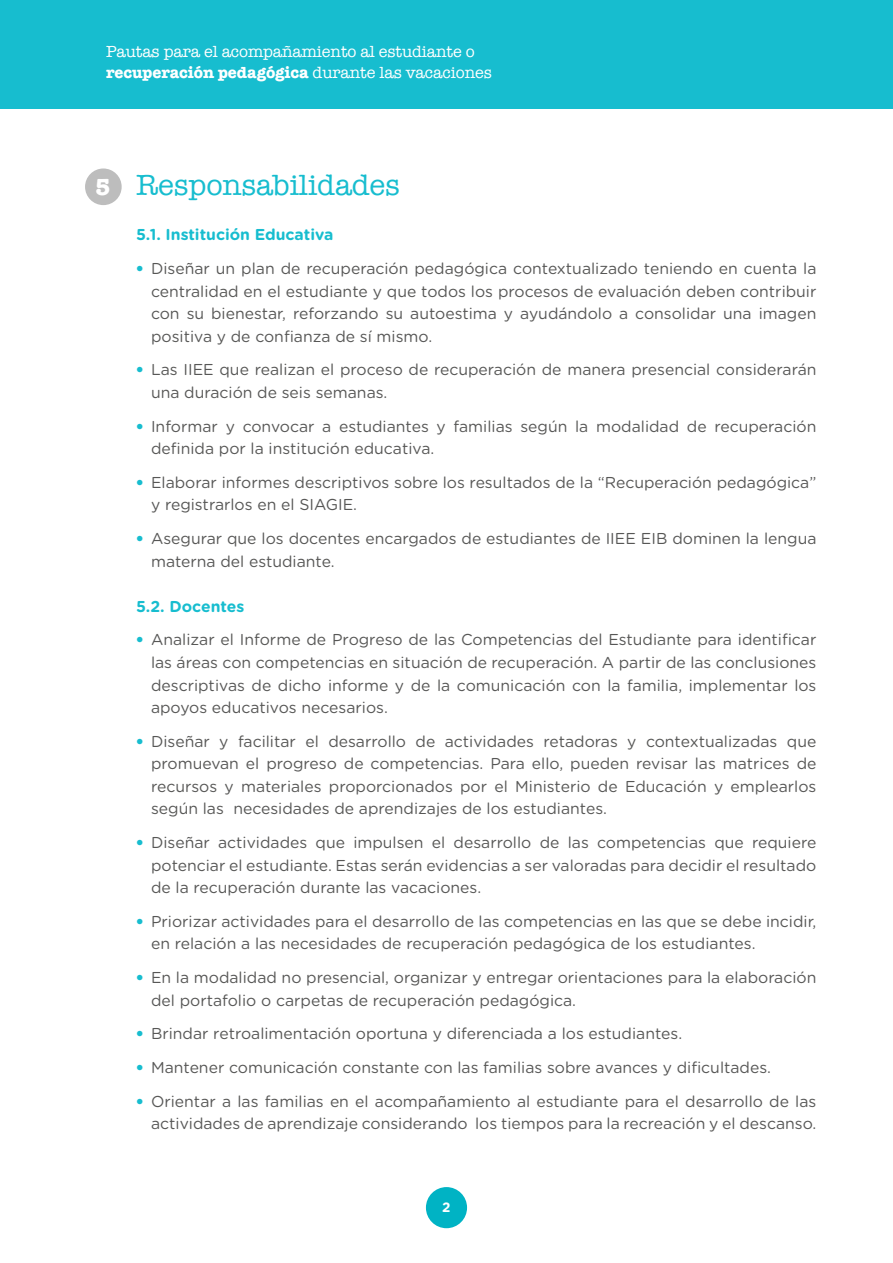
<style>
.page{position:relative;width:893px;height:1263px;background:#fff}
.page>*{position:absolute;margin:0;border:0;box-sizing:border-box;transform-origin:0 0}
.t1{font:30px "American Typewriter";letter-spacing:-.005em;color:#17bdcf}
.t2{font:16.5px/21px "American Typewriter";letter-spacing:-.005em;color:#fff}
.t3{font:15.75px/22.5px "Gotham Rounded";color:#575756}
.t4{font:700 13.5px "Gotham Rounded";color:#fff}
.s1{font-weight:700}
.s2{font-weight:700;font-size:24px;color:#fff}
.s3{font-weight:700;color:#17bdcf}
.s4{font-family:"Museo Sans Rounded 300";color:#17bdcf}
</style>
<div class="page">
<div style="left:0;top:0;width:893px;height:108px;background:#17bdcf"></div>
<div style="left:426px;top:1187px;width:41px;height:41px;background:#00b3c4;border-radius:50%"></div>
<div style="left:85px;top:168px;width:37px;height:37px;background:#bdbdbd;border-radius:50%"></div>
<p class="t2" style="left:106px;top:41px;width:387px">Pautas para el acompañamiento al estudiante o <span class="s1">recuperación pedagógica</span> durante las vacaciones</p>
<h1 class="t1" style="left:95px;top:162px;width:306px"><span class="s2">5</span> Responsabilidades</h1>
<p class="t3" style="left:136px;top:217px;width:682px;line-height:33.8px"><span class="s3">5.1. Institución Educativa<br></span><span class="s4">∞</span> Diseñar un plan de recuperación pedagógica contextualizado teniendo en cuenta la</p>
<p class="t3" style="left:151px;top:279px;width:667px;text-align:justify">centralidad en el estudiante y que todos los procesos de evaluación deben contribuir con su bienestar, reforzando su autoestima y ayudándolo a consolidar una imagen positiva y de confianza de sí mismo.</p>
<p class="t3" style="left:151px;top:358px;width:667px;text-indent:-15px"><span class="s4">∞</span> Las IIEE que realizan el proceso de recuperación de manera presencial considerarán una duración de seis semanas.</p>
<p class="t3" style="left:151px;top:414px;width:667px;text-indent:-15px"><span class="s4">∞</span> Informar y convocar a estudiantes y familias según la modalidad de recuperación definida por la institución educativa.</p>
<p class="t3" style="left:151px;top:470px;width:667px;text-indent:-15px"><span class="s4">∞</span> Elaborar informes descriptivos sobre los resultados de la “Recuperación pedagógica” y registrarlos en el SIAGIE.</p>
<p class="t3" style="left:151px;top:527px;width:667px;text-indent:-15px"><span class="s4">∞</span> Asegurar que los docentes encargados de estudiantes de IIEE EIB dominen la lengua materna del estudiante.</p>
<p class="t3" style="left:136px;top:588px;width:682px;line-height:33.8px"><span class="s3">5.2. Docentes<br></span><span class="s4">∞</span> Analizar el Informe de Progreso de las Competencias del Estudiante para identificar</p>
<p class="t3" style="left:151px;top:650px;width:667px;text-align:justify">las áreas con competencias en situación de recuperación. A partir de las conclusiones descriptivas de dicho informe y de la comunicación con la familia, implementar los apoyos educativos necesarios.</p>
<p class="t3" style="left:151px;top:729px;width:667px;text-align:justify;text-indent:-15px"><span class="s4">∞</span> Diseñar y facilitar el desarrollo de actividades retadoras y contextualizadas que promuevan el progreso de competencias. Para ello, pueden revisar las matrices de recursos y materiales proporcionados por el Ministerio de Educación y emplearlos según las necesidades de aprendizajes de los estudiantes.</p>
<p class="t3" style="left:151px;top:830px;width:667px;text-align:justify;text-indent:-15px"><span class="s4">∞</span> Diseñar actividades que impulsen el desarrollo de las competencias que requiere potenciar el estudiante. Estas serán evidencias a ser valoradas para decidir el resultado de la recuperación durante las vacaciones.</p>
<p class="t3" style="left:151px;top:909px;width:667px;text-indent:-15px"><span class="s4">∞</span> Priorizar actividades para el desarrollo de las competencias en las que se debe incidir, en relación a las necesidades de recuperación pedagógica de los estudiantes.</p>
<p class="t3" style="left:151px;top:965px;width:667px;text-indent:-15px"><span class="s4">∞</span> En la modalidad no presencial, organizar y entregar orientaciones para la elaboración del portafolio o carpetas de recuperación pedagógica.</p>
<p class="t3" style="left:136px;top:1016px;width:682px;line-height:33.8px"><span class="s4">∞</span> Brindar retroalimentación oportuna y diferenciada a los estudiantes.<br><span class="s4">∞</span> Mantener comunicación constante con las familias sobre avances y dificultades.<br><span class="s4">∞</span> Orientar a las familias en el acompañamiento al estudiante para el desarrollo de las</p>
<p class="t3" style="left:151px;top:1112px;width:667px">actividades de aprendizaje considerando los tiempos para la recreación y el descanso.</p>
<p class="t4" style="left:442px;top:1197px;width:10px">2</p>
</div>
